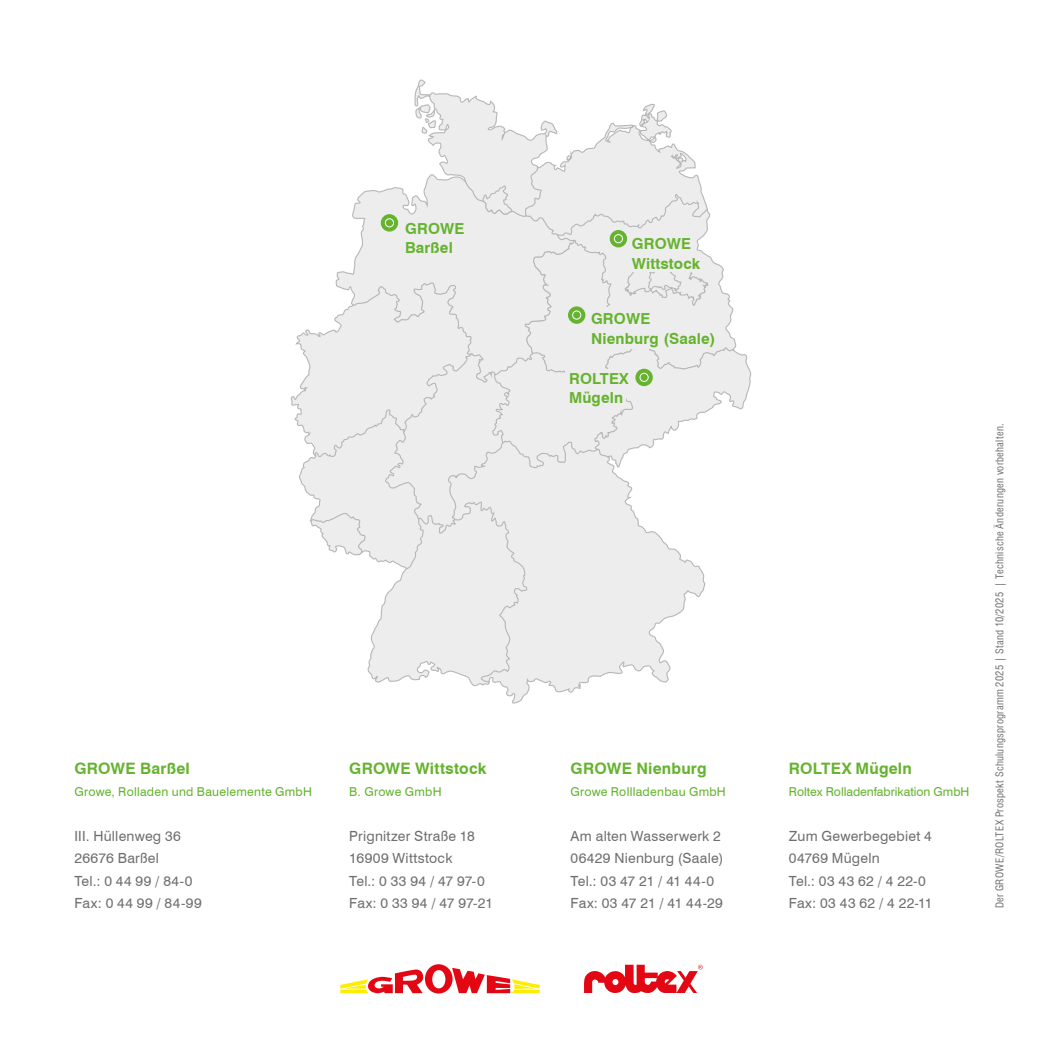
<style>
.page{position:relative;width:1042px;height:1042px;background:#fff}
.page>*{position:absolute;margin:0;border:0;box-sizing:border-box;transform-origin:0 0}
._02_HEAD_Bold_GRUEN_links_10pt{font:700 15.75px "Swiss 721 BT";letter-spacing:.01em;color:#65b32e}
.GRW_02_HEAD_Bold_10pt_LW_10{font:700 15.22px "Swiss 721 BT";letter-spacing:.01em;color:#65b32e}
._05a_TXT_GRAU_links_8pt{font:14px "Swiss 721 BT";letter-spacing:.02em;color:#706f6f}
._05a_TXT_GRAU_links_8pt-2{font:14px "Swiss 721 BT";letter-spacing:-.005em;color:#706f6f}
._05a_TXT_GRAU_links_8pt-3{font:12.25px "Swiss 721 BT";letter-spacing:.02em;color:#65b32e}
._05a_TXT_GRAU_links_8pt-4{font:12.25px "Swiss 721 BT";letter-spacing:-.005em;color:#65b32e}
.NOTE_Cond_GRAU_links_6pt_ohne_Raster{font:condensed 10.5px "Swiss 721 BT";letter-spacing:.03em;color:#706f6f}
</style>
<div class="page">
<svg style="left:340px;top:964px;width:200px;height:29px"></svg>
<svg style="left:584px;top:964px;width:119px;height:29px"></svg>
<svg style="left:504px;top:687px;width:77px;height:17px"></svg>
<svg style="left:290px;top:79px;width:462px;height:608px"></svg>
<div style="left:626px;top:234px;width:68px;height:37px;background:#eeeded"></div>
<div style="left:610px;top:230px;width:17px;height:17px;background:#65b32e;border-radius:50%"></div>
<div style="left:614px;top:234px;width:9px;height:9px;border:1px solid #fff;border-radius:50%"></div>
<div style="left:565px;top:369px;width:61px;height:38px;background:#eeeded"></div>
<div style="left:405px;top:222px;width:65px;height:31px;background:#ededed"></div>
<div style="left:381px;top:214px;width:17px;height:18px;background:#65b32e;border-radius:50%"></div>
<div style="left:385px;top:218px;width:9px;height:9px;border:1px solid #fff;border-radius:50%"></div>
<div style="left:568px;top:306px;width:17px;height:18px;background:#65b32e;border-radius:50%"></div>
<div style="left:572px;top:310px;width:9px;height:10px;border:1px solid #fff;border-radius:50%"></div>
<div style="left:635px;top:369px;width:18px;height:17px;background:#65b32e;border-radius:50%"></div>
<div style="left:639px;top:373px;width:9px;height:9px;border:1px solid #fff;border-radius:50%"></div>
<div style="left:589px;top:307px;width:78px;height:41px;background:#eeeded"></div>
<p class="GRW_02_HEAD_Bold_10pt_LW_10" style="left:405px;top:219px;width:61px">GROWE</p>
<p class="GRW_02_HEAD_Bold_10pt_LW_10" style="left:405px;top:239px;width:49px">Barßel</p>
<p class="GRW_02_HEAD_Bold_10pt_LW_10" style="left:632px;top:234px;width:61px">GROWE</p>
<p class="GRW_02_HEAD_Bold_10pt_LW_10" style="left:632px;top:254px;width:70px">Wittstock</p>
<p class="GRW_02_HEAD_Bold_10pt_LW_10" style="left:591px;top:310px;width:61px">GROWE</p>
<p class="GRW_02_HEAD_Bold_10pt_LW_10" style="left:591px;top:329px;width:126px">Nienburg (Saale)</p>
<p class="GRW_02_HEAD_Bold_10pt_LW_10" style="left:569px;top:369px;width:61px">ROLTEX</p>
<p class="GRW_02_HEAD_Bold_10pt_LW_10" style="left:569px;top:388px;width:56px">Mügeln</p>
<p class="_02_HEAD_Bold_GRUEN_links_10pt" style="left:74px;top:759px;width:117px">GROWE Barßel</p>
<p class="_05a_TXT_GRAU_links_8pt-3" style="left:74px;top:784px;width:239px">Growe, Rolladen und Bauelemente GmbH</p>
<p class="_05a_TXT_GRAU_links_8pt" style="left:74px;top:827px;width:108px">III. Hüllenweg 36</p>
<p class="_05a_TXT_GRAU_links_8pt" style="left:74px;top:850px;width:86px">26676 Barßel</p>
<p class="_05a_TXT_GRAU_links_8pt" style="left:74px;top:872px;width:120px">Tel.: 0 44 99 / 84-0</p>
<p class="_05a_TXT_GRAU_links_8pt" style="left:74px;top:894px;width:129px">Fax: 0 44 99 / 84-99</p>
<p class="_02_HEAD_Bold_GRUEN_links_10pt" style="left:349px;top:759px;width:139px">GROWE Wittstock</p>
<p class="_05a_TXT_GRAU_links_8pt-3" style="left:349px;top:784px;width:94px">B. Growe GmbH</p>
<p class="_05a_TXT_GRAU_links_8pt-3" style="left:570px;top:784px;width:157px">Growe Rollladenbau GmbH</p>
<p class="_05a_TXT_GRAU_links_8pt" style="left:570px;top:827px;width:152px">Am alten Wasserwerk 2</p>
<p class="_05a_TXT_GRAU_links_8pt" style="left:570px;top:850px;width:154px">06429 Nienburg (Saale)</p>
<p class="_05a_TXT_GRAU_links_8pt-2" style="left:570px;top:872px;width:145px">Tel.: 03 47 21 / 41 44-0</p>
<p class="_05a_TXT_GRAU_links_8pt" style="left:570px;top:894px;width:154px">Fax: 03 47 21 / 41 44-29</p>
<p class="_02_HEAD_Bold_GRUEN_links_10pt" style="left:570px;top:759px;width:138px">GROWE Nienburg</p>
<p class="_05a_TXT_GRAU_links_8pt" style="left:349px;top:827px;width:127px">Prignitzer Straße 18</p>
<p class="_05a_TXT_GRAU_links_8pt" style="left:349px;top:850px;width:105px">16909 Wittstock</p>
<p class="_05a_TXT_GRAU_links_8pt" style="left:349px;top:872px;width:137px">Tel.: 0 33 94 / 47 97-0</p>
<p class="_05a_TXT_GRAU_links_8pt" style="left:349px;top:894px;width:145px">Fax: 0 33 94 / 47 97-21</p>
<p class="_02_HEAD_Bold_GRUEN_links_10pt" style="left:789px;top:759px;width:124px">ROLTEX Mügeln</p>
<p class="_05a_TXT_GRAU_links_8pt-4" style="left:789px;top:784px;width:182px">Roltex Rolladenfabrikation GmbH</p>
<p class="_05a_TXT_GRAU_links_8pt" style="left:789px;top:827px;width:144px">Zum Gewerbegebiet 4</p>
<p class="_05a_TXT_GRAU_links_8pt" style="left:789px;top:850px;width:92px">04769 Mügeln</p>
<p class="_05a_TXT_GRAU_links_8pt" style="left:789px;top:872px;width:139px">Tel.: 03 43 62 / 4 22-0</p>
<p class="_05a_TXT_GRAU_links_8pt" style="left:789px;top:894px;width:145px">Fax: 03 43 62 / 4 22-11</p>
<p class="NOTE_Cond_GRAU_links_6pt_ohne_Raster" style="left:993px;top:908px;width:486px;rotate:-90deg">Der GROWE/ROLTEX Prospekt Schulungsprogramm 2025 | Stand 10/2025 | Technische Änderungen vorbehalten.</p>
</div>
